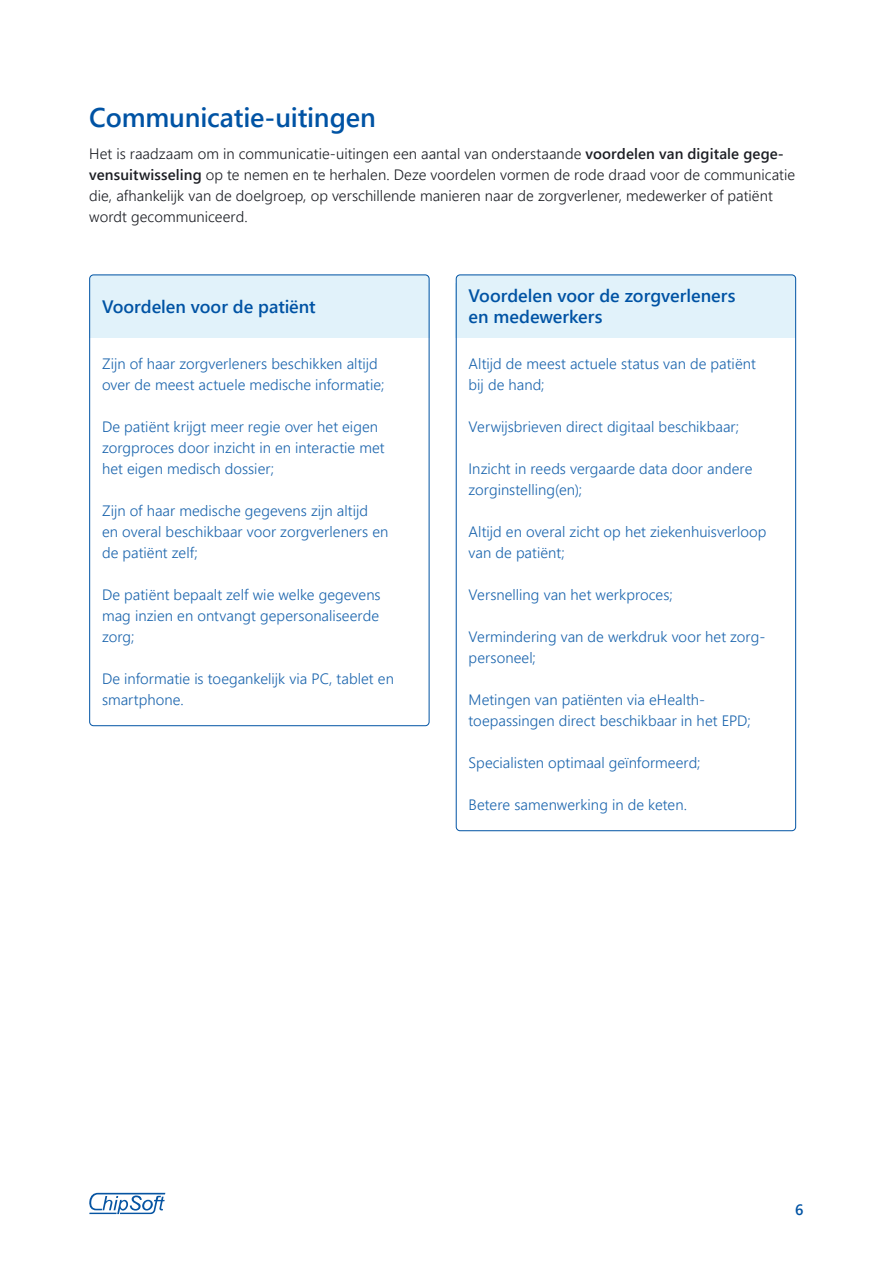
<style>
.page{position:relative;width:893px;height:1263px;background:#fff}
.page>*{position:absolute;margin:0;border:0;box-sizing:border-box;transform-origin:0 0}
.t1{font:600 27px "Segoe UI";letter-spacing:-.01em;color:#0053a4}
.t2{font:600 18px/21px "Segoe UI";color:#0053a4}
.t3{font:300 15px/21px "Segoe UI";letter-spacing:.005em;color:#1a64ad}
.t4{font:300 15px/21px "Segoe UI";letter-spacing:.005em;color:#1c1e24}
.t5{font:600 15px "Segoe UI";color:#0053a4}
.s1{font-weight:600}
</style>
<div class="page">
<svg style="left:89px;top:1193px;width:76px;height:21px"></svg>
<div style="left:456px;top:283px;width:340px;height:55px;background:#e1f2fa"></div>
<div style="left:456px;top:275px;width:340px;height:16px;background:#e1f2fa;border-radius:4px"></div>
<div style="left:89px;top:283px;width:340px;height:55px;background:#e1f2fa"></div>
<div style="left:89px;top:275px;width:340px;height:20px;background:#e1f2fa;border-radius:4px"></div>
<div style="left:89px;top:275px;width:340px;height:451px;border:1px solid #0053a4;border-radius:4px"></div>
<h1 class="t1" style="left:89px;top:92px;width:288px">Communicatie-uitingen</h1>
<p class="t4" style="left:89px;top:142px;width:707px">Het is raadzaam om in communicatie-uitingen een aantal van onderstaande <span class="s1">voordelen van digitale gege&shy;vensuitwisseling</span> op te nemen en te herhalen. Deze voordelen vormen de rode draad voor de communicatie die, afhankelijk van de doelgroep, op verschillende manieren naar de zorgverlener, medewerker of patiënt wordt gecommuniceerd.</p>
<p class="t2" style="left:102px;top:294px;width:215px">Voordelen voor de patiënt</p>
<p class="t2" style="left:469px;top:284px;width:268px">Voordelen voor de zorgverleners en medewerkers</p>
<p class="t3" style="left:102px;top:352px;width:284px">Zijn of haar zorgverleners beschikken altijd over de meest actuele medische informatie;</p>
<p class="t3" style="left:102px;top:415px;width:284px">De patiënt krijgt meer regie over het eigen zorgproces door inzicht in en interactie met het eigen medisch dossier;</p>
<p class="t3" style="left:102px;top:499px;width:288px">Zijn of haar medische gegevens zijn altijd<br>en overal beschikbaar voor zorgverleners en de patiënt zelf;</p>
<p class="t3" style="left:102px;top:583px;width:280px;text-align:justify">De patiënt bepaalt zelf wie welke gegevens mag inzien en ontvangt gepersonaliseerde zorg;</p>
<p class="t3" style="left:102px;top:667px;width:293px">De informatie is toegankelijk via PC, tablet en smartphone.</p>
<p class="t3" style="left:469px;top:352px;width:289px">Altijd de meest actuele status van de patiënt bij de hand;</p>
<p class="t3" style="left:469px;top:415px;width:272px">Verwijsbrieven direct digitaal beschikbaar;</p>
<p class="t3" style="left:469px;top:457px;width:285px">Inzicht in reeds vergaarde data door andere zorginstelling(en);</p>
<p class="t3" style="left:469px;top:520px;width:299px">Altijd en overal zicht op het ziekenhuisverloop van de patiënt;</p>
<p class="t3" style="left:469px;top:583px;width:206px">Versnelling van het werkproces;</p>
<p class="t3" style="left:469px;top:625px;width:298px">Vermindering van de werkdruk voor het zorg&shy;personeel;</p>
<p class="t3" style="left:469px;top:688px;width:284px">Metingen van patiënten via eHealth&shy;toepassingen direct beschikbaar in het EPD;</p>
<p class="t3" style="left:469px;top:751px;width:233px">Specialisten optimaal geïnformeerd;</p>
<p class="t3" style="left:469px;top:793px;width:220px">Betere samenwerking in de keten.</p>
<p class="t5" style="left:795px;top:1196px;width:10px">6</p>
</div>
